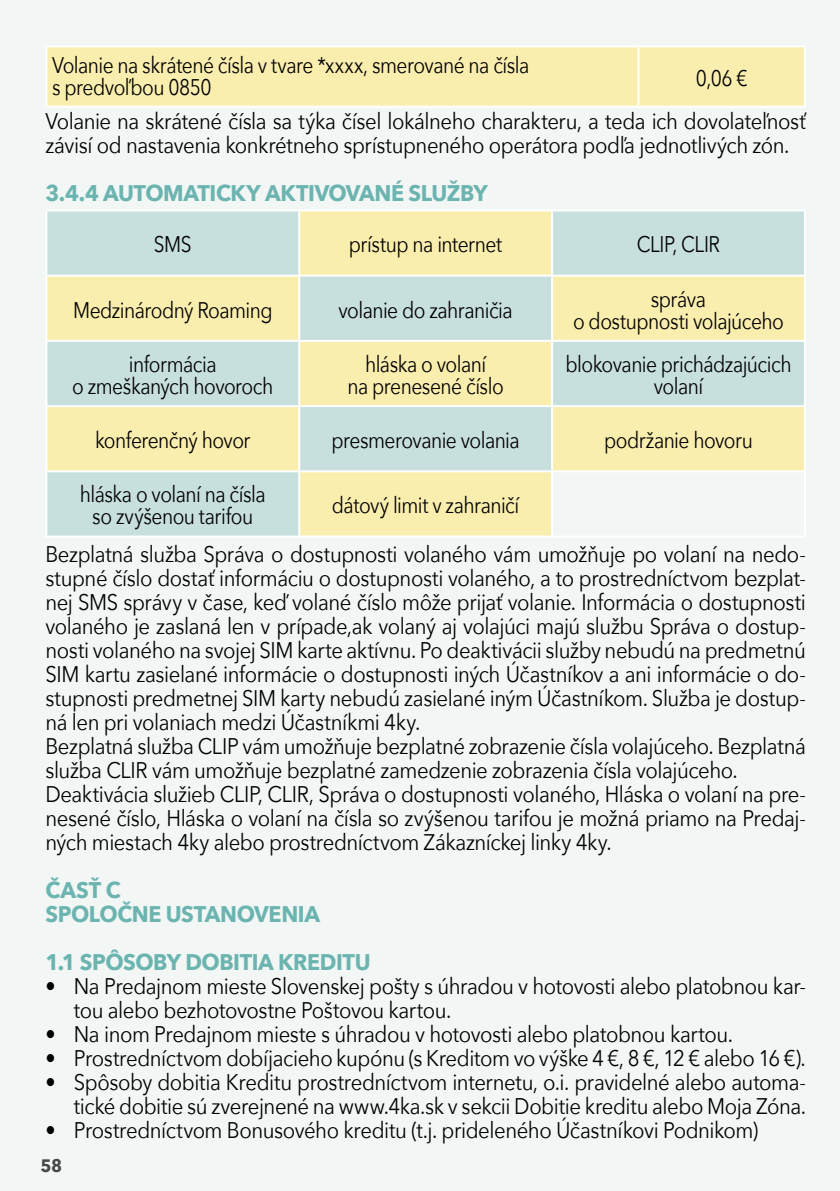
<style>
.page{position:relative;width:840px;height:1191px;background:#fff}
.page>*{position:absolute;margin:0;border:0;box-sizing:border-box;transform-origin:0 0}
.t1{font:22.6px/24px "Avenir Next";letter-spacing:-.025em;color:#000;scale:.9 1}
.t2{font:22.6px/22px "Avenir Next";letter-spacing:-.025em;color:#000;text-align:center;scale:.85 1}
.t3{font:700 22.6px/24px "Avenir Next";letter-spacing:-.02em;color:#6bb4af;scale:.95 1}
.t4{font:700 18px "Avenir Next";color:#484848;scale:.95 1}
</style>
<div class="page">
<div style="left:0;top:0;width:839px;height:1191px;background:#f2f7f6"></div>
<div style="left:47px;top:47px;width:756px;height:59px;background:#faeeaf"></div>
<hr style="left:45px;top:45px;width:593px;height:2px;background:#fff">
<hr style="left:45px;top:47px;width:2px;height:59px;background:#fff">
<hr style="left:638px;top:45px;width:167px;height:2px;background:#fff">
<hr style="left:637px;top:47px;width:2px;height:59px;background:#fff">
<hr style="left:803px;top:47px;width:2px;height:59px;background:#fff">
<hr style="left:45px;top:106px;width:593px;height:2px;background:#fff">
<hr style="left:638px;top:106px;width:167px;height:2px;background:#fff">
<svg style="left:47px;top:211px;width:756px;height:324px;background:#e1e7c9"></svg>
<hr style="left:298px;top:211px;width:2px;height:64px;background:#fff">
<hr style="left:45px;top:275px;width:254px;height:2px;background:#fff">
<hr style="left:299px;top:275px;width:252px;height:2px;background:#fff">
<hr style="left:298px;top:277px;width:2px;height:63px;background:#fff">
<hr style="left:551px;top:275px;width:254px;height:2px;background:#fff">
<hr style="left:45px;top:340px;width:254px;height:2px;background:#fff">
<hr style="left:299px;top:340px;width:252px;height:2px;background:#fff">
<hr style="left:298px;top:342px;width:2px;height:63px;background:#fff">
<hr style="left:551px;top:340px;width:254px;height:2px;background:#fff">
<hr style="left:45px;top:405px;width:254px;height:2px;background:#fff">
<hr style="left:299px;top:405px;width:252px;height:2px;background:#fff">
<hr style="left:298px;top:407px;width:2px;height:63px;background:#fff">
<hr style="left:551px;top:405px;width:254px;height:2px;background:#fff">
<hr style="left:45px;top:470px;width:254px;height:2px;background:#fff">
<hr style="left:299px;top:470px;width:252px;height:2px;background:#fff">
<hr style="left:298px;top:472px;width:2px;height:63px;background:#fff">
<hr style="left:551px;top:470px;width:254px;height:2px;background:#fff">
<hr style="left:45px;top:535px;width:254px;height:2px;background:#fff">
<hr style="left:299px;top:535px;width:252px;height:2px;background:#fff">
<hr style="left:551px;top:535px;width:254px;height:2px;background:#fff">
<hr style="left:45px;top:209px;width:254px;height:2px;background:#fff">
<hr style="left:45px;top:211px;width:2px;height:64px;background:#fff">
<hr style="left:299px;top:209px;width:252px;height:2px;background:#fff">
<hr style="left:551px;top:209px;width:254px;height:2px;background:#fff">
<hr style="left:550px;top:211px;width:2px;height:64px;background:#fff">
<hr style="left:803px;top:211px;width:2px;height:64px;background:#fff">
<hr style="left:45px;top:277px;width:2px;height:63px;background:#fff">
<hr style="left:550px;top:277px;width:2px;height:63px;background:#fff">
<hr style="left:803px;top:277px;width:2px;height:63px;background:#fff">
<hr style="left:45px;top:342px;width:2px;height:63px;background:#fff">
<hr style="left:550px;top:342px;width:2px;height:63px;background:#fff">
<hr style="left:803px;top:342px;width:2px;height:63px;background:#fff">
<hr style="left:45px;top:407px;width:2px;height:63px;background:#fff">
<hr style="left:550px;top:407px;width:2px;height:63px;background:#fff">
<hr style="left:803px;top:407px;width:2px;height:63px;background:#fff">
<hr style="left:45px;top:472px;width:2px;height:63px;background:#fff">
<hr style="left:550px;top:472px;width:2px;height:63px;background:#fff">
<hr style="left:803px;top:472px;width:2px;height:63px;background:#fff">
<p class="t2" style="left:52px;top:53px;width:563px;text-align:left">Volanie na skrátené čísla v tvare *xxxx, smerované na čísla s predvoľbou 0850</p>
<p class="t2" style="left:45px;top:55px;width:895px;line-height:43.6px;text-align:left;text-indent:650px">0,06 €<br>Volanie na skrátené čísla sa týka čísel lokálneho charakteru, a teda ich dovolateľnosť</p>
<p class="t1" style="left:45px;top:133px;width:827px">závisí od nastavenia konkrétneho sprístupneného operátora podľa jednotlivých zón.</p>
<p class="t3" style="left:45px;top:181px;width:467px">3.4.4 AUTOMATICKY AKTIVOVANÉ SLUŽBY</p>
<p class="t2" style="left:154px;top:232px;width:46px">SMS</p>
<p class="t2" style="left:349px;top:232px;width:182px">prístup na internet</p>
<p class="t2" style="left:636px;top:232px;width:99px">CLIP, CLIR</p>
<p class="t2" style="left:73px;top:298px;width:236px">Medzinárodný Roaming</p>
<p class="t2" style="left:338px;top:298px;width:206px">volanie do zahraničia</p>
<p class="t2" style="left:572px;top:287px;width:249px">správa<br>o dostupnosti volajúceho</p>
<p class="t2" style="left:72px;top:352px;width:238px">informácia<br>o zmeškaných hovoroch</p>
<p class="t2" style="left:347px;top:352px;width:185px">hláska o volaní<br>na prenesené číslo</p>
<p class="t2" style="left:565px;top:352px;width:267px">blokovanie prichádzajúcich volaní</p>
<p class="t2" style="left:95px;top:428px;width:184px">konferenčný hovor</p>
<p class="t2" style="left:331px;top:428px;width:223px">presmerovanie volania</p>
<p class="t2" style="left:603px;top:428px;width:177px">podržanie hovoru</p>
<p class="t2" style="left:80px;top:482px;width:220px">hláska o volaní na čísla so zvýšenou tarifou</p>
<p class="t2" style="left:45px;top:480px;width:895px;line-height:48.4px">dátový limit v zahraničí<br>Bezplatná služba Správa o dostupnosti volaného vám umožňuje po volaní na nedo-</p>
<p class="t1" style="left:45px;top:565px;width:846px">stupné číslo dostať informáciu o dostupnosti volaného, a to prostredníctvom bezplat&shy;nej SMS správy v čase, keď volané číslo môže prijať volanie. Informácia o dostupnosti volaného je zaslaná len v prípade,ak volaný aj volajúci majú službu Správa o dostup&shy;nosti volaného na svojej SIM karte aktívnu. Po deaktivácii služby nebudú na predmetnú SIM kartu zasielané informácie o dostupnosti iných Účastníkov a ani informácie o do&shy;stupnosti predmetnej SIM karty nebudú zasielané iným Účastníkom. Služba je dostup&shy;ná len pri volaniach medzi Účastníkmi 4ky.<br>Bezplatná služba CLIP vám umožňuje bezplatné zobrazenie čísla volajúceho. Bezplatná služba CLIR vám umožňuje bezplatné zamedzenie zobrazenia čísla volajúceho.<br>Deaktivácia služieb CLIP, CLIR, Správa o dostupnosti volaného, Hláska o volaní na pre&shy;nesené číslo, Hláska o volaní na čísla so zvýšenou tarifou je možná priamo na Predaj&shy;ných miestach 4ky alebo prostredníctvom Zákazníckej linky 4ky.</p>
<p class="t3" style="left:45px;top:877px;width:290px">ČASŤ C<br>SPOLOČNE USTANOVENIA</p>
<p class="t3" style="left:45px;top:949px;width:343px">1.1 SPÔSOBY DOBITIA KREDITU</p>
<p class="t1" style="left:74px;top:973px;width:814px;text-indent:-28px">• Na Predajnom mieste Slovenskej pošty s úhradou v hotovosti alebo platobnou kar&shy;tou alebo bezhotovostne Poštovou kartou.</p>
<p class="t1" style="left:45px;top:1021px;width:765px">• Na inom Predajnom mieste s úhradou v hotovosti alebo platobnou kartou.</p>
<p class="t1" style="left:45px;top:1045px;width:846px">• Prostredníctvom dobíjacieho kupónu (s Kreditom vo výške 4 €, 8 €, 12 € alebo 16 €).</p>
<p class="t1" style="left:45px;top:1069px;width:846px;text-align:right">• Spôsoby dobitia Kreditu prostredníctvom internetu, o.i. pravidelné alebo automa&shy;tické dobitie sú zverejnené na www.4ka.sk v sekcii Dobitie kreditu alebo Moja Zóna.</p>
<p class="t1" style="left:45px;top:1117px;width:793px">• Prostredníctvom Bonusového kreditu (t.j. prideleného Účastníkovi Podnikom)</p>
<p class="t4" style="left:41px;top:1150px;width:24px">58</p>
</div>
